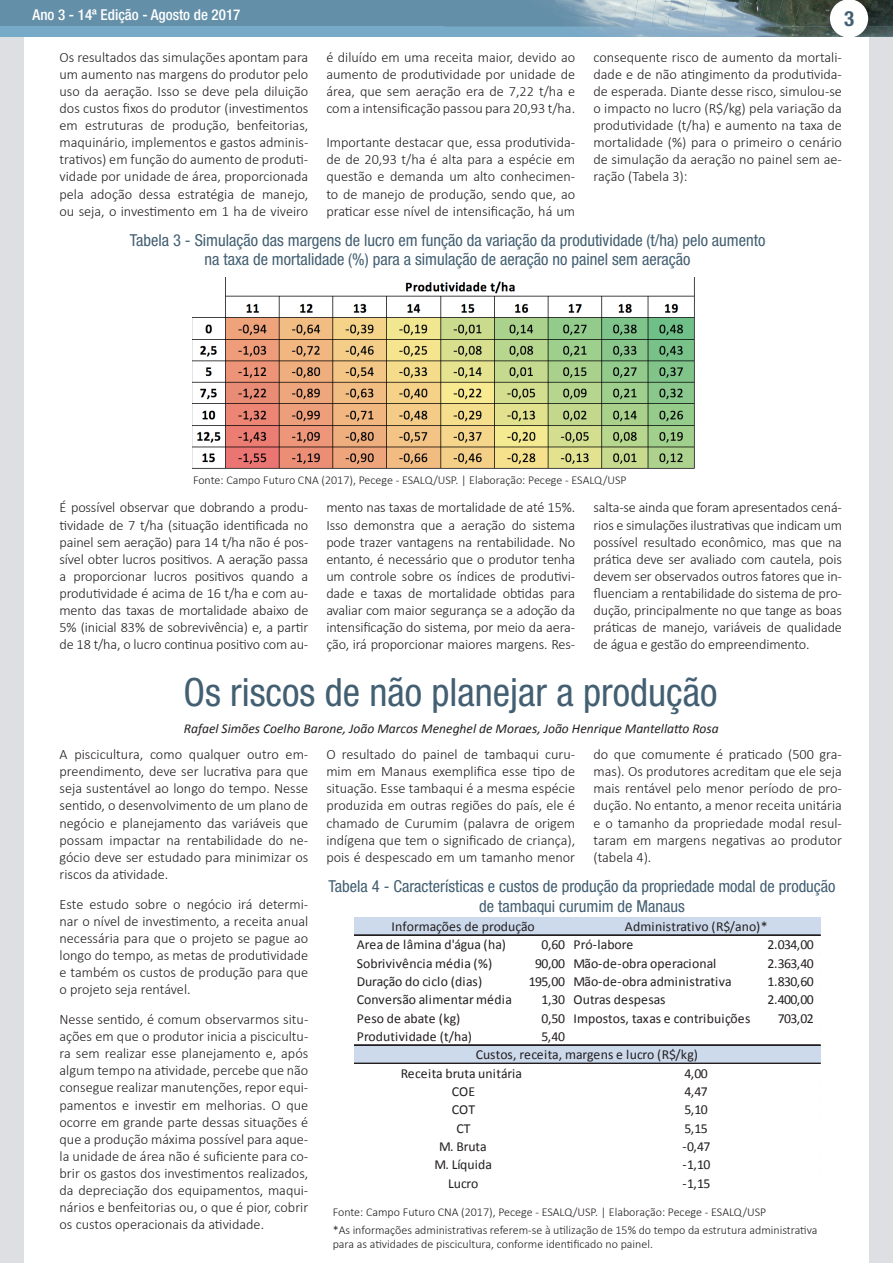
<style>
.page{position:relative;width:893px;height:1263px;background:#fff}
.page>*{position:absolute;margin:0;border:0;box-sizing:border-box;transform-origin:0 0}
.t1{font:condensed 39px "Helvetica Neue LT Std";color:#435f72}
.t2{font:700 condensed 21px "Helvetica Neue LT Std";color:#435f72}
.t3{font:condensed 16.5px/19.8px "Helvetica Neue LT Std";color:#435f72;text-align:center}
.t4{font:500 condensed 15px "Helvetica Neue LT Std";color:#fff}
.t5{font:300 14.25px/17.1px "Calibri";color:#231f20;text-align:justify}
.t6{font:13.8px/18.3px "Calibri";letter-spacing:.005em;color:#231f20}
.t7{font:13.8px "Calibri";letter-spacing:-.015em;color:#231f20}
.t8{font:italic 13.5px "Calibri";color:#231f20}
.t9{font:300 12px/17.5px "Calibri";color:#231f20}
</style>
<div class="page">
<div style="left:0;top:13px;width:893px;height:1250px;background:#dedfe2"></div>
<div style="left:24px;top:13px;width:845px;height:1250px;background:#fff"></div>
<div style="left:0;top:0;width:893px;height:32px;background:#648fa8"></div>
<div style="left:0;top:27px;width:893px;height:10px;background:#77aac7"></div>
<img style="left:445px;top:0;width:448px;height:37px">
<img style="left:776px;top:0;width:25px;height:27px">
<img style="left:740px;top:0;width:24px;height:27px">
<img style="left:703px;top:0;width:22px;height:27px">
<img style="left:668px;top:0;width:22px;height:27px">
<img style="left:634px;top:0;width:22px;height:27px">
<div style="left:830px;top:0;width:38px;height:38px;background:#fff;border-radius:50%"></div>
<img style="left:192px;top:277px;width:503px;height:192px">
<div style="left:355px;top:918px;width:466px;height:18px;background:#cddaec"></div>
<div style="left:355px;top:1045px;width:466px;height:19px;background:#cddaec"></div>
<hr style="left:354px;top:934px;width:467px;height:1px;background:#231f20">
<hr style="left:354px;top:935px;width:467px;height:1px;background:#231f20">
<hr style="left:354px;top:1044px;width:467px;height:1px;background:#231f20">
<hr style="left:354px;top:1045px;width:467px;height:1px;background:#231f20">
<hr style="left:354px;top:1063px;width:467px;height:1px;background:#231f20">
<p class="t4" style="left:33px;top:5px;width:209px">Ano 3 - 14ª Edição - Agosto de 2017</p>
<h2 class="t2" style="left:844px;top:6px;width:12px">3</h2>
<p class="t5" style="left:60px;top:48px;width:250px">Os resultados das simulações apontam para um aumento nas margens do produtor pelo uso da aeração. Isso se deve pela diluição dos custos fixos do produtor (investimentos em estruturas de produção, benfeitorias, maquinário, implementos e gastos adminis&shy;trativos) em função do aumento de produti&shy;vidade por unidade de área, proporcionada pela adoção dessa estratégia de manejo, ou seja, o investimento em 1 ha de viveiro</p>
<p class="t5" style="left:326px;top:48px;width:250px">é diluído em uma receita maior, devido ao aumento de produtividade por unidade de área, que sem aeração era de 7,22 t/ha e com a intensificação passou para 20,93 t/ha.</p>
<p class="t5" style="left:326px;top:133px;width:250px">Importante destacar que, essa produtivida&shy;de de 20,93 t/ha é alta para a espécie em questão e demanda um alto conhecimen&shy;to de manejo de produção, sendo que, ao praticar esse nível de intensificação, há um</p>
<p class="t5" style="left:593px;top:48px;width:250px">consequente risco de aumento da mortali&shy;dade e de não atingimento da produtivida&shy;de esperada. Diante desse risco, simulou-se o impacto no lucro (R$/kg) pela variação da produtividade (t/ha) e aumento na taxa de mortalidade (%) para o primeiro o cenário de simulação da aeração no painel sem ae&shy;ração (Tabela 3):</p>
<p class="t3" style="left:130px;top:230px;width:637px">Tabela 3 - Simulação das margens de lucro em função da variação da produtividade (t/ha) pelo aumento na taxa de mortalidade (%) para a simulação de aeração no painel sem aeração</p>
<p class="t9" style="left:193px;top:471px;width:435px">Fonte: Campo Futuro CNA (2017), Pecege - ESALQ/USP. | Elaboração: Pecege - ESALQ/USP</p>
<p class="t5" style="left:60px;top:498px;width:250px">É possível observar que dobrando a produ&shy;tividade de 7 t/ha (situação identificada no painel sem aeração) para 14 t/ha não é pos&shy;sível obter lucros positivos. A aeração passa a proporcionar lucros positivos quando a produtividade é acima de 16 t/ha e com au&shy;mento das taxas de mortalidade abaixo de 5% (inicial 83% de sobrevivência) e, a partir de 18 t/ha, o lucro continua positivo com au-</p>
<p class="t5" style="left:326px;top:498px;width:250px">mento nas taxas de mortalidade de até 15%.<br>Isso demonstra que a aeração do sistema pode trazer vantagens na rentabilidade. No entanto, é necessário que o produtor tenha um controle sobre os índices de produtivi&shy;dade e taxas de mortalidade obtidas para avaliar com maior segurança se a adoção da intensificação do sistema, por meio da aera&shy;ção, irá proporcionar maiores margens. Res-</p>
<p class="t5" style="left:593px;top:498px;width:250px">salta-se ainda que foram apresentados cená&shy;rios e simulações ilustrativas que indicam um possível resultado econômico, mas que na prática deve ser avaliado com cautela, pois devem ser observados outros fatores que in&shy;fluenciam a rentabilidade do sistema de pro&shy;dução, principalmente no que tange as boas práticas de manejo, variáveis de qualidade de água e gestão do empreendimento.</p>
<h1 class="t1" style="left:183px;top:670px;width:536px">Os riscos de não planejar a produção</h1>
<p class="t8" style="left:184px;top:719px;width:536px">Rafael Simões Coelho Barone, João Marcos Meneghel de Moraes, João Henrique Mantellatto Rosa</p>
<p class="t5" style="left:60px;top:745px;width:250px">A piscicultura, como qualquer outro em&shy;preendimento, deve ser lucrativa para que seja sustentável ao longo do tempo. Nesse sentido, o desenvolvimento de um plano de negócio e planejamento das variáveis que possam impactar na rentabilidade do ne&shy;gócio deve ser estudado para minimizar os riscos da atividade.</p>
<p class="t5" style="left:60px;top:895px;width:250px">Este estudo sobre o negócio irá determi&shy;nar o nível de investimento, a receita anual necessária para que o projeto se pague ao longo do tempo, as metas de produtividade e também os custos de produção para que o projeto seja rentável.</p>
<p class="t5" style="left:60px;top:1010px;width:250px">Nesse sentido, é comum observarmos situ&shy;ações em que o produtor inicia a piscicultu&shy;ra sem realizar esse planejamento e, após algum tempo na atividade, percebe que não consegue realizar manutenções, repor equi&shy;pamentos e investir em melhorias. O que ocorre em grande parte dessas situações é que a produção máxima possível para aque&shy;la unidade de área não é suficiente para co&shy;brir os gastos dos investimentos realizados, da depreciação dos equipamentos, maqui&shy;nários e benfeitorias ou, o que é pior, cobrir os custos operacionais da atividade.</p>
<p class="t5" style="left:326px;top:745px;width:250px">O resultado do painel de tambaqui curu&shy;mim em Manaus exemplifica esse tipo de situação. Esse tambaqui é a mesma espécie produzida em outras regiões do país, ele é chamado de Curumim (palavra de origem indígena que tem o significado de criança), pois é despescado em um tamanho menor</p>
<p class="t5" style="left:593px;top:745px;width:250px">do que comumente é praticado (500 gra&shy;mas). Os produtores acreditam que ele seja mais rentável pelo menor período de pro&shy;dução. No entanto, a menor receita unitária e o tamanho da propriedade modal resul&shy;taram em margens negativas ao produtor (tabela 4).</p>
<p class="t3" style="left:328px;top:876px;width:509px">Tabela 4 - Características e custos de produção da propriedade modal de produção de tambaqui curumim de Manaus</p>
<p class="t6" style="left:391px;top:917px;width:145px">Informações de produção</p>
<p class="t6" style="left:625px;top:917px;width:144px">Administrativo (R$/ano)*</p>
<p class="t6" style="left:357px;top:936px;width:151px">Area de lâmina d'água (ha)</p>
<p class="t6" style="left:542px;top:936px;width:93px">0,60 Pró-labore</p>
<p class="t6" style="left:768px;top:936px;width:48px">2.034,00</p>
<p class="t6" style="left:357px;top:954px;width:137px">Sobrivivência média (%)</p>
<p class="t6" style="left:535px;top:954px;width:183px">90,00 Mão-de-obra operacional</p>
<p class="t6" style="left:768px;top:954px;width:48px">2.363,40</p>
<p class="t7" style="left:357px;top:973px;width:127px">Duração do ciclo (dias)</p>
<p class="t6" style="left:529px;top:972px;width:204px">195,00 Mão-de-obra administrativa</p>
<p class="t6" style="left:768px;top:972px;width:48px">1.830,60</p>
<p class="t6" style="left:357px;top:991px;width:157px">Conversão alimentar média</p>
<p class="t6" style="left:542px;top:991px;width:126px">1,30 Outras despesas</p>
<p class="t6" style="left:768px;top:991px;width:48px">2.400,00</p>
<p class="t6" style="left:357px;top:1009px;width:105px">Peso de abate (kg)</p>
<p class="t6" style="left:542px;top:1009px;width:210px">0,50 Impostos, taxas e contribuições</p>
<p class="t6" style="left:778px;top:1009px;width:38px">703,02</p>
<p class="t6" style="left:357px;top:1027px;width:117px">Produtividade (t/ha)</p>
<p class="t6" style="left:542px;top:1027px;width:25px">5,40</p>
<p class="t6" style="left:401px;top:1046px;width:299px;text-indent:75px">Custos, receita, margens e lucro (R$/kg)<br>Receita bruta unitária</p>
<p class="t6" style="left:684px;top:1064px;width:25px">4,00</p>
<p class="t6" style="left:452px;top:1082px;width:25px">COE</p>
<p class="t6" style="left:452px;top:1101px;width:25px">COT</p>
<p class="t6" style="left:456px;top:1119px;width:16px">CT</p>
<p class="t6" style="left:434px;top:1156px;width:59px">M. Líquida</p>
<p class="t6" style="left:439px;top:1137px;width:49px">M. Bruta</p>
<p class="t6" style="left:448px;top:1174px;width:32px">Lucro</p>
<p class="t6" style="left:682px;top:1082px;width:29px">4,47<br>5,10<br>5,15 -0,47 -1,10</p>
<p class="t6" style="left:682px;top:1174px;width:29px">-1,15</p>
<p class="t9" style="left:333px;top:1203px;width:486px">Fonte: Campo Futuro CNA (2017), Pecege - ESALQ/USP. | Elaboração: Pecege - ESALQ/USP<br>*As informações administrativas referem-se à utilização de 15% do tempo da estrutura administrativa</p>
<p class="t9" style="left:333px;top:1235px;width:322px">para as atividades de piscicultura, conforme identificado no painel.</p>
</div>
